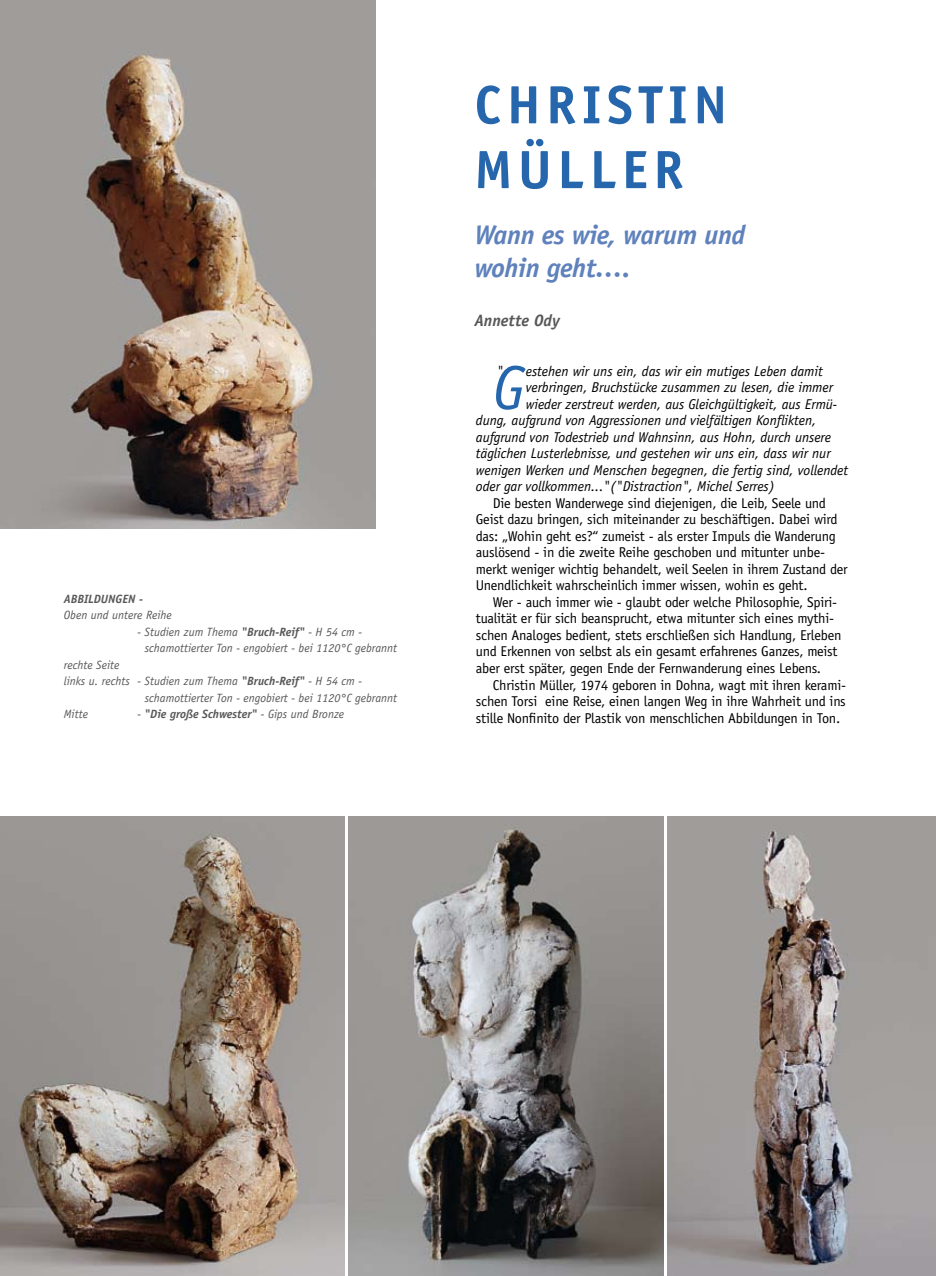
<style>
.page{position:relative;width:936px;height:1276px;background:#fff}
.page>*{position:absolute;margin:0;border:0;box-sizing:border-box;transform-origin:0 0}
.t1{font:italic 61.95px "Officina Sans";color:#2566ac}
.t2{font:700 54px/64.8px "Officina Sans";letter-spacing:.1em;color:#2566ac}
.t3{font:italic 700 27px/33px "Officina Sans";letter-spacing:-.015em;color:#5f81bc}
.t4{font:italic 700 16.5px "Officina Sans";color:#58585a}
.t5{font:14.25px/16.5px "Officina Sans";letter-spacing:-.015em;color:#000}
.t6{font:italic 14.25px "Officina Sans";letter-spacing:-.005em;color:#000}
.t7{font:italic 12px/16.5px "Officina Sans";color:#58585a}
.t8{font:italic 700 12px "Officina Sans";color:#58585a}
.s1{font-weight:700}
.s2{font-weight:400}
</style>
<div class="page">
<img style="left:0;top:0;width:375px;height:529px">
<img style="left:349px;top:816px;width:314px;height:460px">
<img style="left:0;top:816px;width:344px;height:460px">
<img style="left:668px;top:816px;width:267px;height:460px">
<p class="t8" style="left:64px;top:591px;width:81px">ABBILDUNGEN -</p>
<p class="t7" style="left:64px;top:607px;width:109px">Oben und untere Reihe</p>
<p class="t7" style="left:145px;top:623px;width:254px;text-indent:-8px">- Studien zum Thema <span class="s1">"Bruch-Reif"</span> - H 54 cm - schamottierter Ton - engobiert - bei 1120°C gebrannt</p>
<p class="t7" style="left:64px;top:656px;width:57px">rechte Seite</p>
<p class="t7" style="left:64px;top:673px;width:300px">links u. rechts - Studien zum Thema <span class="s1">"Bruch-Reif"</span> - H 54 cm -</p>
<p class="t7" style="left:145px;top:689px;width:254px">schamottierter Ton - engobiert - bei 1120°C gebrannt</p>
<p class="t7" style="left:64px;top:706px;width:26px">Mitte</p>
<p class="t8" style="left:137px;top:707px;width:208px"><span class="s2">-</span> "Die große Schwester" <span class="s2">- Gips und Bronze</span></p>
<h2 class="t2" style="left:474px;top:72px;width:254px">CHRISTIN<br>MÜLLER</h2>
<h3 class="t3" style="left:474px;top:218px;width:273px">Wann es wie, warum und wohin geht….</h3>
<p class="t4" style="left:474px;top:311px;width:87px">Annette Ody</p>
<h1 class="t1" style="left:493px;top:352px;width:32px">G</h1>
<p class="t6" style="left:525px;top:363px;width:298px">estehen wir uns ein, das wir ein mutiges Leben damit</p>
<p class="t6" style="left:496px;top:363px;width:8px">"</p>
<p class="t6" style="left:525px;top:379px;width:309px">verbringen, Bruchstücke zusammen zu lesen, die immer</p>
<p class="t6" style="left:525px;top:396px;width:313px">wieder zerstreut werden, aus Gleichgültigkeit, aus Ermü-</p>
<p class="t6" style="left:476px;top:412px;width:342px">dung, aufgrund von Aggressionen und vielfältigen Konflikten,</p>
<p class="t6" style="left:476px;top:429px;width:357px">aufgrund von Todestrieb und Wahnsinn, aus Hohn, durch unsere</p>
<p class="t6" style="left:476px;top:445px;width:356px">täglichen Lusterlebnisse, und gestehen wir uns ein, dass wir nur</p>
<p class="t6" style="left:476px;top:462px;width:374px">wenigen Werken und Menschen begegnen, die fertig sind, vollendet</p>
<p class="t6" style="left:476px;top:478px;width:300px">oder gar vollkommen..."("Distraction", Michel Serres)</p>
<p class="t5" style="left:476px;top:495px;width:373px;text-indent:17px">Die besten Wanderwege sind diejenigen, die Leib, Seele und Geist dazu bringen, sich miteinander zu beschäftigen. Dabei wird das: „Wohin geht es?“ zumeist - als erster Impuls die Wanderung auslösend - in die zweite Reihe geschoben und mitunter unbe&shy;merkt weniger wichtig behandelt, weil Seelen in ihrem Zustand der Unendlichkeit wahrscheinlich immer wissen, wohin es geht.</p>
<p class="t5" style="left:476px;top:594px;width:367px;text-indent:17px">Wer - auch immer wie - glaubt oder welche Philosophie, Spiri&shy;tualität er für sich beansprucht, etwa mitunter sich eines mythi&shy;schen Analoges bedient, stets erschließen sich Handlung, Erleben und Erkennen von selbst als ein gesamt erfahrenes Ganzes, meist aber erst später, gegen Ende der Fernwanderung eines Lebens.</p>
<p class="t5" style="left:476px;top:676px;width:372px;text-align:justify;text-indent:17px">Christin Müller, 1974 geboren in Dohna, wagt mit ihren kerami&shy;schen Torsi eine Reise, einen langen Weg in ihre Wahrheit und ins stille Nonfinito der Plastik von menschlichen Abbildungen in Ton.</p>
</div>
